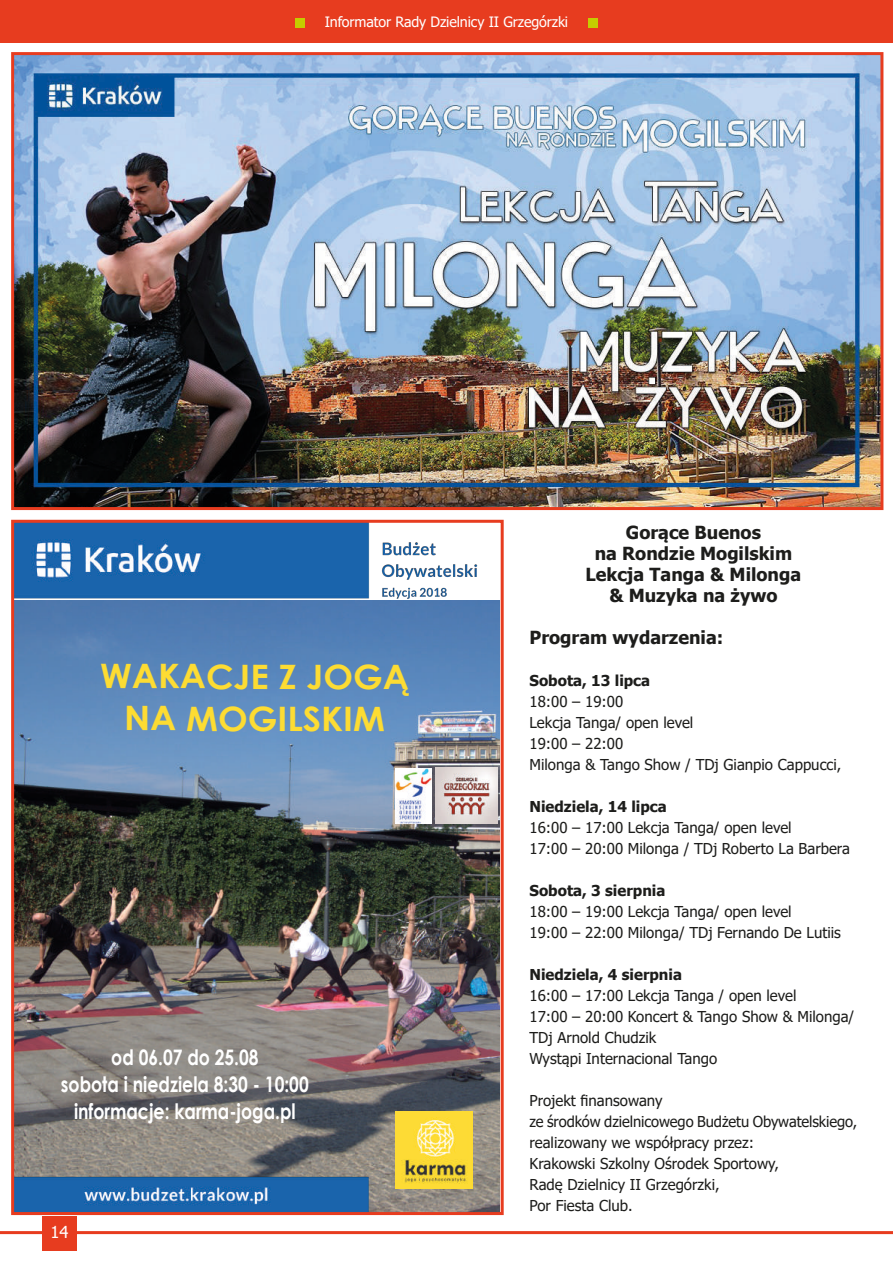
<style>
.page{position:relative;width:893px;height:1263px;background:#fff}
.page>*{position:absolute;margin:0;border:0;box-sizing:border-box;transform-origin:0 0}
.t1{font:700 33.75px/42.3px "Century Gothic";color:#fddc33;text-align:center;scale:1.05 1}
.t2{font:700 21.45px/26.7px "Century Gothic";color:#fff;text-align:center;scale:.81 1}
.t3{font:700 18px/21px "Tahoma";color:#1d1d1b;text-align:center}
.t4{font:16.5px "Tahoma";color:#fff}
.t5{font:15px/21px "Tahoma";color:#1d1d1b}
.t6{font:700 15px "Tahoma";color:#1d1d1b}
.t7{font:14.25px "Tahoma";letter-spacing:-.01em;color:#fff}
</style>
<div class="page">
<div style="left:0;top:0;width:893px;height:43px;background:#e73c1f"></div>
<hr style="left:0;top:1231px;width:893px;height:3px;background:#e73c1f">
<div style="left:43px;top:1216px;width:34px;height:34px;background:#e73c1f"></div>
<div style="left:295px;top:18px;width:10px;height:9px;background:#c5cd00"></div>
<div style="left:588px;top:18px;width:10px;height:9px;background:#c5cd00"></div>
<img style="left:15px;top:56px;width:864px;height:450px">
<div style="left:11px;top:52px;width:872px;height:458px;border:3px solid #e73c1f"></div>
<img style="left:15px;top:600px;width:484px;height:575px">
<img style="left:15px;top:1175px;width:485px;height:36px">
<img style="left:15px;top:524px;width:463px;height:75px">
<img style="left:395px;top:1111px;width:77px;height:77px">
<img style="left:435px;top:768px;width:62px;height:55px">
<img style="left:396px;top:768px;width:36px;height:55px">
<div style="left:11px;top:520px;width:493px;height:695px;border:3px solid #e73c1f"></div>
<p class="t7" style="left:325px;top:12px;width:245px">Informator Rady Dzielnicy II Grzegórzki</p>
<h1 class="t1" style="left:100px;top:654px;width:296px">WAKACJE Z JOGĄ<br>NA MOGILSKIM</h1>
<h2 class="t2" style="left:61px;top:1043px;width:307px">od 06.07 do 25.08<br>sobota i niedziela 8:30 - 10:00 informacje: karma-joga.pl</h2>
<p class="t4" style="left:51px;top:1221px;width:20px">14</p>
<p class="t3" style="left:586px;top:523px;width:217px">Gorące Buenos<br>na Rondzie Mogilskim<br>Lekcja Tanga &amp; Milonga &amp; Muzyka na żywo</p>
<p class="t3" style="left:529px;top:628px;width:195px">Program wydarzenia:</p>
<p class="t6" style="left:529px;top:670px;width:122px">Sobota, 13 lipca</p>
<p class="t5" style="left:529px;top:692px;width:313px">18:00 – 19:00<br>Lekcja Tanga/ open level<br>19:00 – 22:00<br>Milonga &amp; Tango Show / TDj Gianpio Cappucci,</p>
<p class="t6" style="left:529px;top:796px;width:139px">Niedziela, 14 lipca</p>
<p class="t5" style="left:529px;top:818px;width:322px">16:00 – 17:00 Lekcja Tanga/ open level<br>17:00 – 20:00 Milonga / TDj Roberto La Barbera</p>
<p class="t6" style="left:529px;top:880px;width:137px">Sobota, 3 sierpnia</p>
<p class="t5" style="left:529px;top:902px;width:313px">18:00 – 19:00 Lekcja Tanga/ open level<br>19:00 – 22:00 Milonga/ TDj Fernando De Lutiis</p>
<p class="t6" style="left:529px;top:964px;width:154px">Niedziela, 4 sierpnia</p>
<p class="t5" style="left:529px;top:986px;width:326px">16:00 – 17:00 Lekcja Tanga / open level<br>17:00 – 20:00 Koncert &amp; Tango Show &amp; Milonga/<br>TDj Arnold Chudzik<br>Wystąpi Internacional Tango</p>
<p class="t5" style="left:529px;top:1091px;width:329px">Projekt finansowany<br>ze środków dzielnicowego Budżetu Obywatelskiego, realizowany we współpracy przez:<br>Krakowski Szkolny Ośrodek Sportowy,<br>Radę Dzielnicy II Grzegórzki,<br>Por Fiesta Club.</p>
</div>
